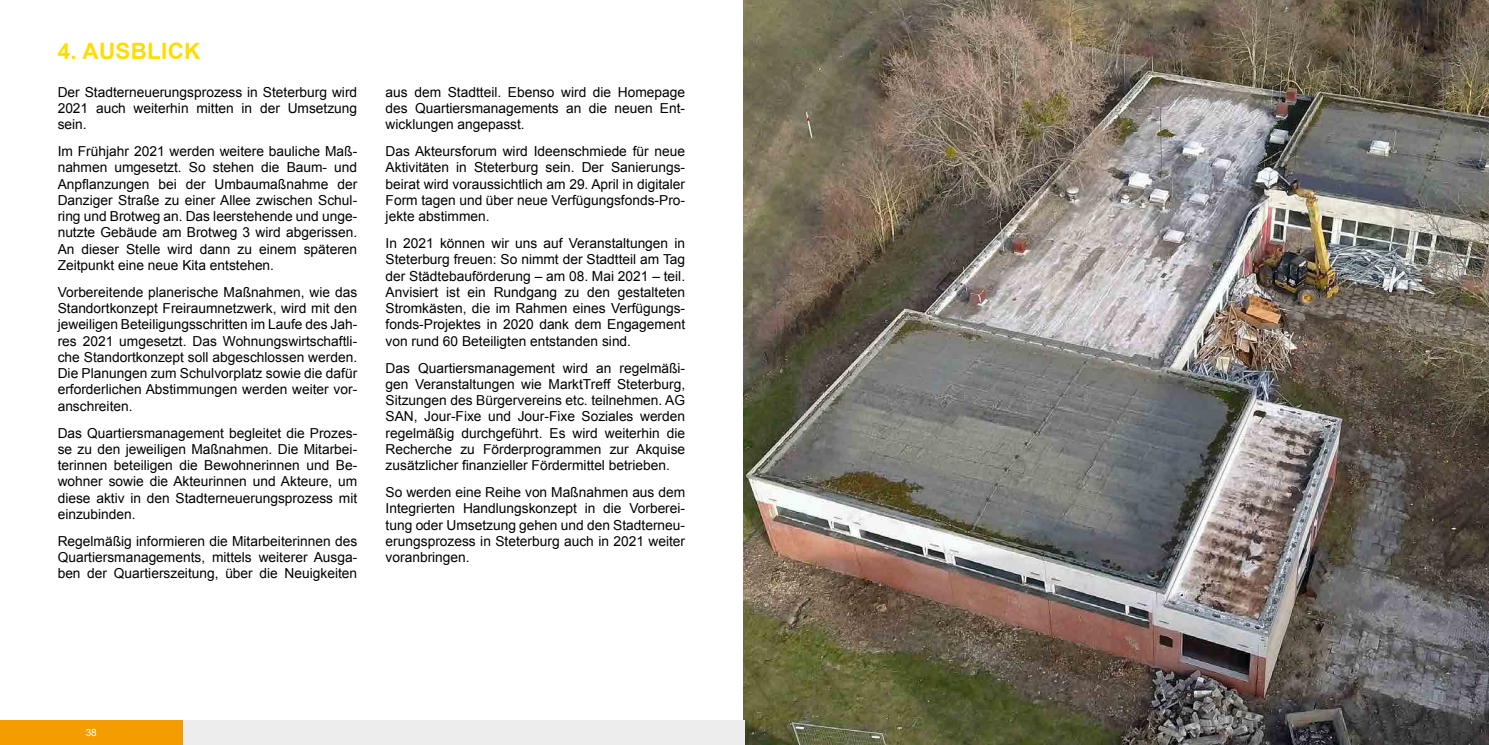
<style>
.page{position:relative;width:1489px;height:745px;background:#fff}
.page>*{position:absolute;margin:0;border:0;box-sizing:border-box;transform-origin:0 0}
.t1{font:700 22.5px "Arial";letter-spacing:.01em;color:#fd0}
.t2{font:13.75px/16.2px "Arial";color:#000;text-align:justify}
.t3{font:10px "Arial";color:#fff}
</style>
<div class="page">
<img style="left:743px;top:0;width:745px;height:744px">
<div style="left:182px;top:719px;width:562px;height:25px;background:#ededed"></div>
<div style="left:0;top:719px;width:182px;height:25px;background:#f59c00"></div>
<h1 class="t1" style="left:58px;top:36px;width:144px">4. AUSBLICK</h1>
<p class="t2" style="left:58px;top:84px;width:301px">Der Stadterneuerungsprozess in Steterburg wird 2021 auch weiterhin mitten in der Umsetzung sein.</p>
<p class="t2" style="left:58px;top:143px;width:301px">Im Frühjahr 2021 werden weitere bauliche Maß&shy;nahmen umgesetzt. So stehen die Baum- und Anpflanzungen bei der Umbaumaßnahme der Danziger Straße zu einer Allee zwischen Schul&shy;ring und Brotweg an. Das leerstehende und unge&shy;nutzte Gebäude am Brotweg 3 wird abgerissen.<br>An dieser Stelle wird dann zu einem späteren Zeitpunkt eine neue Kita entstehen.</p>
<p class="t2" style="left:58px;top:284px;width:301px">Vorbereitende planerische Maßnahmen, wie das Standortkonzept Freiraumnetzwerk, wird mit den jeweiligen Beteiligungsschritten im Laufe des Jah&shy;res 2021 umgesetzt. Das Wohnungswirtschaftli&shy;che Standortkonzept soll abgeschlossen werden.<br>Die Planungen zum Schulvorplatz sowie die dafür erforderlichen Abstimmungen werden weiter vor&shy;anschreiten.</p>
<p class="t2" style="left:58px;top:424px;width:301px">Das Quartiersmanagement begleitet die Prozes&shy;se zu den jeweiligen Maßnahmen. Die Mitarbei&shy;terinnen beteiligen die Bewohnerinnen und Be&shy;wohner sowie die Akteurinnen und Akteure, um diese aktiv in den Stadterneuerungsprozess mit einzubinden.</p>
<p class="t2" style="left:58px;top:532px;width:301px">Regelmäßig informieren die Mitarbeiterinnen des Quartiersmanagements, mittels weiterer Ausga&shy;ben der Quartierszeitung, über die Neuigkeiten</p>
<p class="t2" style="left:385px;top:84px;width:301px">aus dem Stadtteil. Ebenso wird die Homepage des Quartiersmanagements an die neuen Ent&shy;wicklungen angepasst.</p>
<p class="t2" style="left:385px;top:143px;width:301px">Das Akteursforum wird Ideenschmiede für neue Aktivitäten in Steterburg sein. Der Sanierungs&shy;beirat wird voraussichtlich am 29. April in digitaler Form tagen und über neue Verfügungsfonds-Pro&shy;jekte abstimmen.</p>
<p class="t2" style="left:385px;top:235px;width:301px">In 2021 können wir uns auf Veranstaltungen in Steterburg freuen: So nimmt der Stadtteil am Tag der Städtebauförderung – am 08. Mai 2021 – teil.<br>Anvisiert ist ein Rundgang zu den gestalteten Stromkästen, die im Rahmen eines Verfügungs&shy;fonds-Projektes in 2020 dank dem Engagement von rund 60 Beteiligten entstanden sind.</p>
<p class="t2" style="left:385px;top:359px;width:301px">Das Quartiersmanagement wird an regelmäßi&shy;gen Veranstaltungen wie MarktTreff Steterburg, Sitzungen des Bürgervereins etc. teilnehmen. AG SAN, Jour-Fixe und Jour-Fixe Soziales werden regelmäßig durchgeführt. Es wird weiterhin die Recherche zu Förderprogrammen zur Akquise zusätzlicher finanzieller Fördermittel betrieben.</p>
<p class="t2" style="left:385px;top:484px;width:301px">So werden eine Reihe von Maßnahmen aus dem Integrierten Handlungskonzept in die Vorberei&shy;tung oder Umsetzung gehen und den Stadterneu&shy;erungsprozess in Steterburg auch in 2021 weiter voranbringen.</p>
<p class="t3" style="left:86px;top:725px;width:13px">38</p>
</div>
